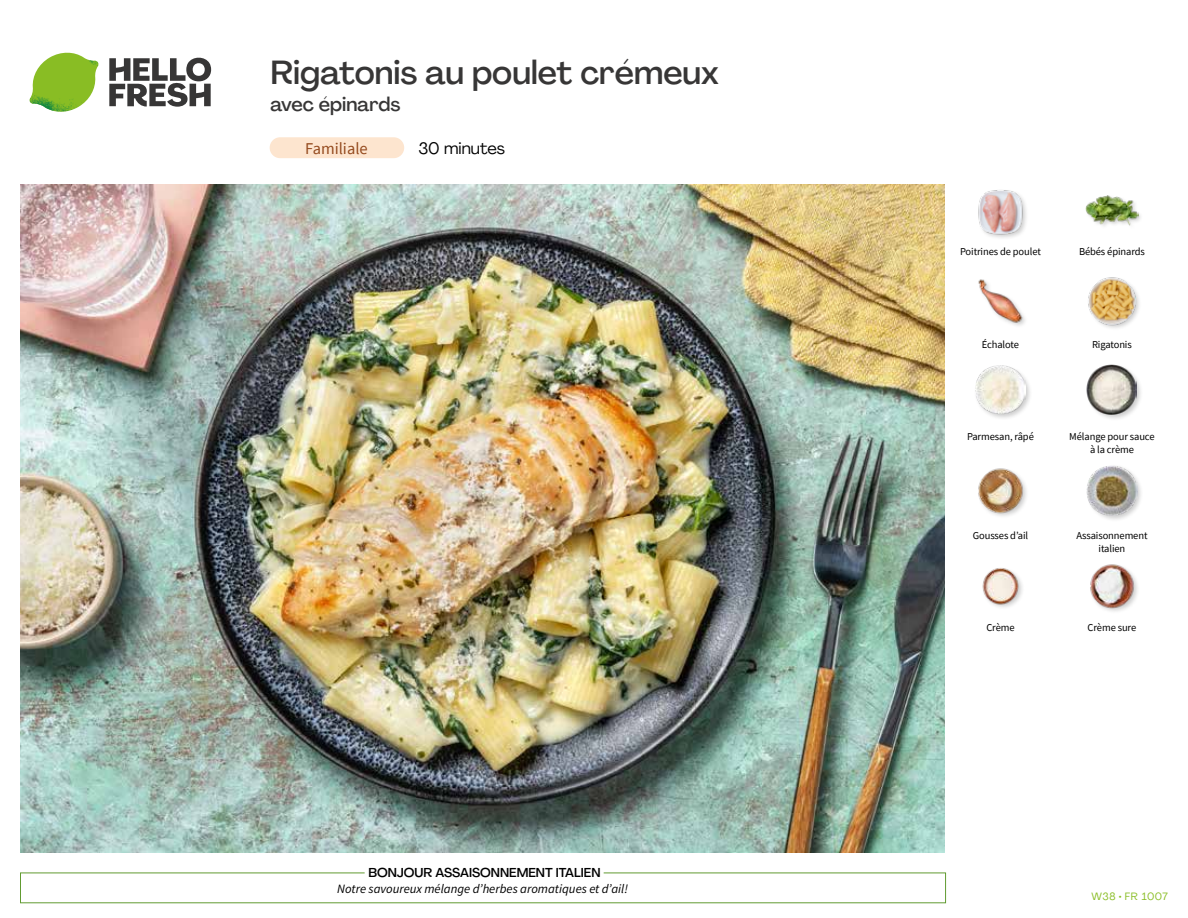
<style>
.page{position:relative;width:1188px;height:918px;background:#fff}
.page>*{position:absolute;margin:0;border:0;box-sizing:border-box;transform-origin:0 0}
.t1{font:500 33px "Agrandir";letter-spacing:-.005em;color:#373636}
.t2{font:500 19.5px "Agrandir";color:#373636}
.t3{font:16.5px "Source Sans Pro";color:#944a1e}
.t4{font:16.5px "Agrandir";color:#000}
.t5{font:italic 12.75px "Source Sans Pro";color:#000}
.t6{font:500 12.75px "Agrandir";color:#000}
.t7{font:10.5px/13.5px "Source Sans Pro";letter-spacing:-.01em;color:#000;text-align:center}
.t8{font:10.5px "Agrandir";letter-spacing:.05em;color:#89bd24}
</style>
<div class="page">
<svg style="left:109px;top:57px;width:102px;height:50px"></svg>
<svg style="left:34px;top:53px;width:62px;height:40px"></svg>
<img style="left:67px;top:53px;width:32px;height:26px">
<img style="left:33px;top:75px;width:59px;height:11px">
<img style="left:29px;top:79px;width:61px;height:33px">
<img style="left:65px;top:86px;width:27px;height:25px">
<img style="left:21px;top:184px;width:924px;height:668px">
<div style="left:270px;top:137px;width:134px;height:21px;background:#fde5cf;border-radius:10px"></div>
<img style="left:1090px;top:564px;width:48px;height:48px">
<img style="left:982px;top:568px;width:40px;height:40px">
<div style="left:1086px;top:464px;width:58px;height:58px;background:#000;opacity:.2"></div>
<img style="left:1087px;top:465px;width:50px;height:51px">
<img style="left:978px;top:468px;width:49px;height:48px">
<div style="left:1086px;top:364px;width:58px;height:58px;background:#000;opacity:.2"></div>
<img style="left:1087px;top:365px;width:50px;height:50px">
<div style="left:974px;top:364px;width:59px;height:57px;background:#000;opacity:.2"></div>
<img style="left:975px;top:365px;width:50px;height:50px">
<img style="left:1088px;top:277px;width:51px;height:51px">
<img style="left:978px;top:279px;width:47px;height:47px">
<div style="left:1085px;top:194px;width:59px;height:37px;background:#000;opacity:.2"></div>
<img style="left:1086px;top:194px;width:52px;height:37px">
<img style="left:978px;top:190px;width:48px;height:48px">
<h1 class="t1" style="left:271px;top:52px;width:450px">Rigatonis au poulet crémeux</h1>
<h2 class="t2" style="left:271px;top:92px;width:131px">avec épinards</h2>
<h3 class="t4" style="left:418px;top:138px;width:88px">30 minutes</h3>
<h3 class="t3" style="left:305px;top:138px;width:64px">Familiale</h3>
<p class="t6" style="left:368px;top:864px;width:234px">BONJOUR ASSAISONNEMENT ITALIEN</p>
<p class="t5" style="left:337px;top:881px;width:292px">Notre savoureux mélange d’herbes aromatiques et d’ail!</p>
<p class="t7" style="left:960px;top:245px;width:82px">Poitrines de poulet</p>
<p class="t7" style="left:982px;top:338px;width:39px">Échalote</p>
<p class="t7" style="left:1079px;top:245px;width:67px">Bébés épinards</p>
<p class="t7" style="left:1092px;top:338px;width:41px">Rigatonis</p>
<p class="t7" style="left:967px;top:429px;width:68px">Parmesan, râpé</p>
<p class="t7" style="left:1069px;top:429px;width:87px">Mélange pour sauce à la crème</p>
<p class="t7" style="left:973px;top:529px;width:57px">Gousses d’ail</p>
<p class="t7" style="left:1076px;top:529px;width:73px">Assaisonnement italien</p>
<p class="t7" style="left:986px;top:621px;width:30px">Crème</p>
<p class="t7" style="left:1088px;top:621px;width:50px">Crème sure</p>
<p class="t8" style="left:1092px;top:890px;width:78px">W38 • FR 1007</p>
</div>
